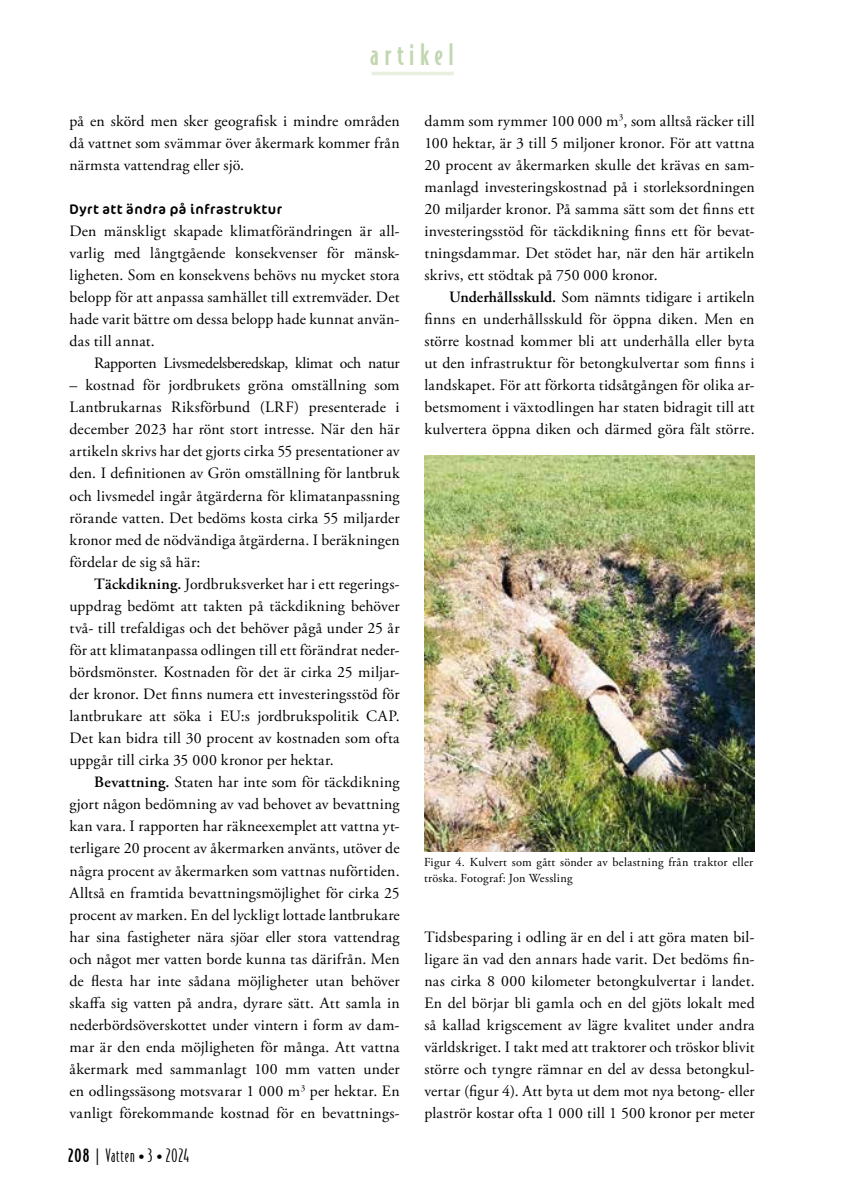
<style>
.page{position:relative;width:844px;height:1191px;background:#fff}
.page>*{position:absolute;margin:0;border:0;box-sizing:border-box;transform-origin:0 0}
.t1{font:500 28px "Bodega Sans";letter-spacing:.195em;color:#c2d6b0}
.t2{font:300 17.5px "Bodega Sans";letter-spacing:.05em;color:#000}
.t3{font:15.75px/22.1px "Adobe Garamond Pro";letter-spacing:.01em;color:#000;text-align:justify}
.t4{font:15.75px "Adobe Garamond Pro";letter-spacing:-.02em;color:#000}
.t5{font:14px "Cocon Pro";letter-spacing:.04em;color:#000}
.t6{font:12.25px/15.8px "Adobe Garamond Pro";letter-spacing:.02em;color:#000}
.s1{font-weight:600}
.s2{font-weight:500}
.s3{font-family:"Adobe Garamond Pro";font-weight:400;font-size:15.75px}
</style>
<div class="page">
<hr style="left:371px;top:72px;width:82px;height:3px;background:#e7efdf">
<img style="left:424px;top:456px;width:330px;height:395px">
<h1 class="t1" style="left:370px;top:37px;width:85px">artikel</h1>
<p class="t3" style="left:69px;top:110px;width:331px">på en skörd men sker geografisk i mindre områden då vattnet som svämmar över åkermark kommer från närmsta vattendrag eller sjö.</p>
<p class="t5" style="left:69px;top:200px;width:214px">Dyrt att ändra på infrastruktur</p>
<p class="t3" style="left:69px;top:220px;width:331px">Den mänskligt skapade klimatförändringen är all&shy;varlig med långtgående konsekvenser för mänsk&shy;ligheten. Som en konsekvens behövs nu mycket stora belopp för att anpassa samhället till extremväder. Det hade varit bättre om dessa belopp hade kunnat använ&shy;das till annat.</p>
<p class="t4" style="left:94px;top:354px;width:307px">Rapporten Livsmedelsberedskap, klimat och natur</p>
<p class="t3" style="left:69px;top:375px;width:331px">– kostnad för jordbrukets gröna omställning som Lantbrukarnas Riksförbund (LRF) presenterade i december 2023 har rönt stort intresse. När den här artikeln skrivs har det gjorts cirka 55 presentationer av den. I definitionen av Grön omställning för lantbruk och livsmedel ingår åtgärderna för klimatanpassning rörande vatten. Det bedöms kosta cirka 55 miljarder kronor med de nödvändiga åtgärderna. I beräkningen fördelar de sig så här:</p>
<p class="t3" style="left:69px;top:573px;width:331px;text-indent:25px"><span class="s1">Täckdikning.</span> Jordbruksverket har i ett regerings&shy;uppdrag bedömt att takten på täckdikning behöver två- till trefaldigas och det behöver pågå under 25 år för att klimatanpassa odlingen till ett förändrat neder&shy;bördsmönster. Kostnaden för det är cirka 25 miljar&shy;der kronor. Det finns numera ett investeringsstöd för lantbrukare att söka i EU:s jordbrukspolitik CAP.<br>Det kan bidra till 30 procent av kostnaden som ofta uppgår till cirka 35 000 kronor per hektar.</p>
<p class="t3" style="left:69px;top:772px;width:331px;text-indent:25px"><span class="s1">Bevattning.</span> Staten har inte som för täckdikning gjort någon bedömning av vad behovet av bevattning kan vara. I rapporten har räkneexemplet att vattna yt&shy;terligare 20 procent av åkermarken använts, utöver de några procent av åkermarken som vattnas nuförtiden.<br>Alltså en framtida bevattningsmöjlighet för cirka 25 procent av marken. En del lyckligt lottade lantbrukare har sina fastigheter nära sjöar eller stora vattendrag och något mer vatten borde kunna tas därifrån. Men de flesta har inte sådana möjligheter utan behöver skaffa sig vatten på andra, dyrare sätt. Att samla in nederbördsöverskottet under vintern i form av dam&shy;mar är den enda möjligheten för många. Att vattna åkermark med sammanlagt 100 mm vatten under en odlingssäsong motsvarar 1 000 m<sup>3</sup> per hektar. En vanligt förekommande kostnad för en bevattnings-</p>
<p class="t2" style="left:68px;top:1145px;width:122px"><span class="s2">208</span> | Vatten <span class="s3">•</span> 3 <span class="s3">•</span> 2024</p>
<p class="t3" style="left:424px;top:110px;width:331px">damm som rymmer 100 000 m<sup>3</sup>, som alltså räcker till 100 hektar, är 3 till 5 miljoner kronor. För att vattna 20 procent av åkermarken skulle det krävas en sam&shy;manlagd investeringskostnad på i storleksordningen 20 miljarder kronor. På samma sätt som det finns ett investeringsstöd för täckdikning finns ett för bevat&shy;tningsdammar. Det stödet har, när den här artikeln skrivs, ett stödtak på 750 000 kronor.</p>
<p class="t3" style="left:424px;top:286px;width:331px;text-indent:25px"><span class="s1">Underhållsskuld.</span> Som nämnts tidigare i artikeln finns en underhållsskuld för öppna diken. Men en större kostnad kommer bli att underhålla eller byta ut den infrastruktur för betongkulvertar som finns i landskapet. För att förkorta tidsåtgången för olika ar&shy;betsmoment i växtodlingen har staten bidragit till att kulvertera öppna diken och därmed göra fält större.</p>
<p class="t6" style="left:424px;top:855px;width:330px">Figur 4. Kulvert som gått sönder av belastning från traktor eller tröska. Fotograf: Jon Wessling</p>
<p class="t3" style="left:424px;top:926px;width:331px">Tidsbesparing i odling är en del i att göra maten bil&shy;ligare än vad den annars hade varit. Det bedöms fin&shy;nas cirka 8 000 kilometer betongkulvertar i landet.<br>En del börjar bli gamla och en del gjöts lokalt med så kallad krigscement av lägre kvalitet under andra världskriget. I takt med att traktorer och tröskor blivit större och tyngre rämnar en del av dessa betongkul&shy;vertar (figur 4). Att byta ut dem mot nya betong- eller plaströr kostar ofta 1 000 till 1 500 kronor per meter</p>
</div>
